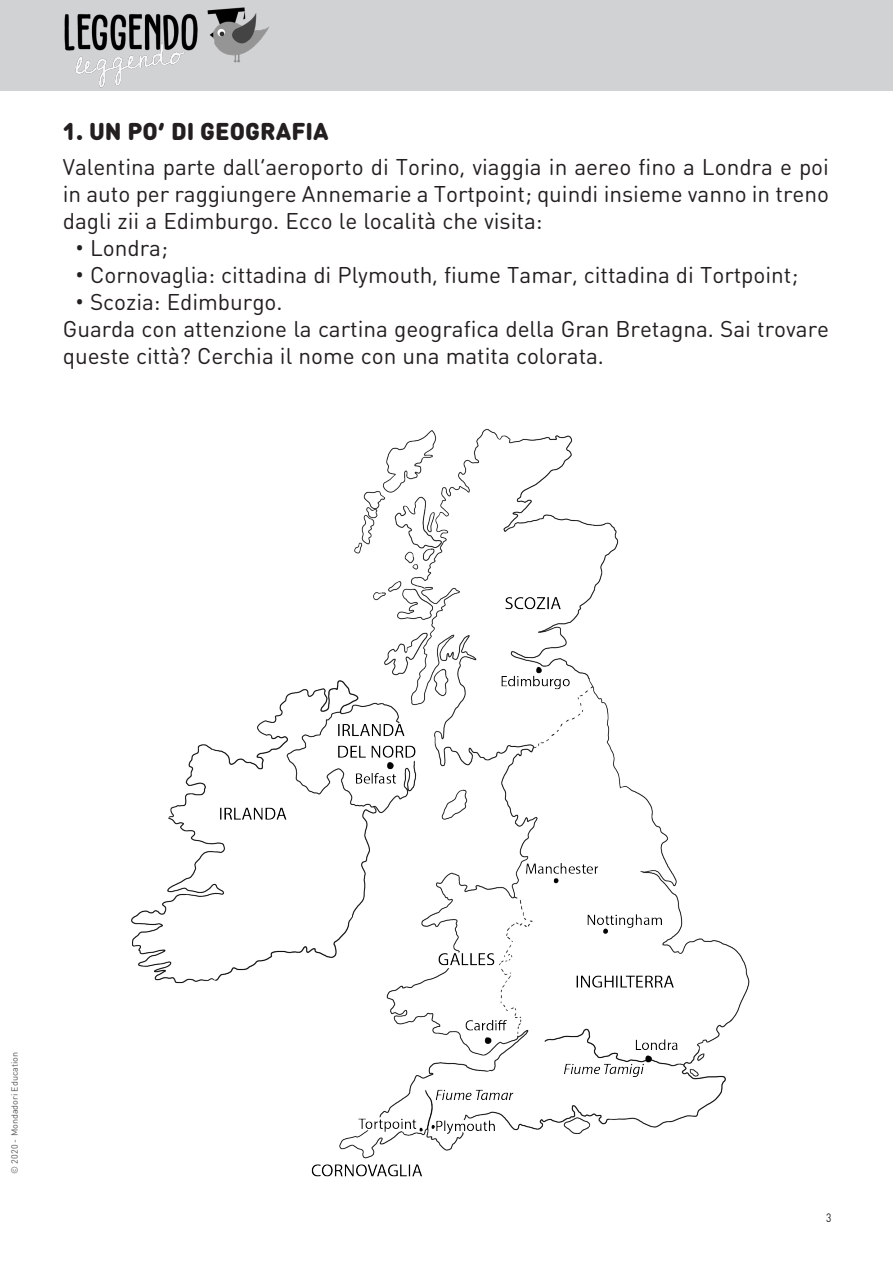
<style>
.page{position:relative;width:893px;height:1263px;background:#fff}
.page>*{position:absolute;margin:0;border:0;box-sizing:border-box;transform-origin:0 0}
.esercizi{font:900 24px "DIN Round Pro";color:#231f20}
.esercizi-2{font:22.5px/27px "DIN Round Pro";color:#231f20;text-align:justify}
.t1{font:12px "DIN Round Pro";color:#231f20;scale:.85 1}
.t2{font:9px "DIN Round Pro";color:#57585a}
.s1{font-family:"Open Sans"}
</style>
<div class="page">
<div style="left:0;top:0;width:893px;height:91px;background:#d1d2d4"></div>
<img style="left:206px;top:7px;width:64px;height:57px">
<img style="left:64px;top:12px;width:134px;height:76px">
<img style="left:131px;top:429px;width:619px;height:748px">
<p class="esercizi" style="left:63px;top:113px;width:267px">1. UN PO’ DI GEOGRAFIA</p>
<p class="esercizi-2" style="left:63px;top:153px;width:768px">Valentina parte dall’aeroporto di Torino, viaggia in aereo fino a Londra e poi in auto per raggiungere Annemarie a Tortpoint; quindi insieme vanno in treno dagli zii a Edimburgo. Ecco le località che visita:</p>
<p class="esercizi-2" style="left:76px;top:234px;width:94px"><span class="s1">•</span> Londra;</p>
<p class="esercizi-2" style="left:76px;top:261px;width:724px"><span class="s1">•</span> Cornovaglia: cittadina di Plymouth, fiume Tamar, cittadina di Tortpoint;</p>
<p class="esercizi-2" style="left:76px;top:288px;width:208px"><span class="s1">•</span> Scozia: Edimburgo.</p>
<p class="esercizi-2" style="left:63px;top:315px;width:768px">Guarda con attenzione la cartina geografica della Gran Bretagna. Sai trovare queste città? Cerchia il nome con una matita colorata.</p>
<p class="t2" style="left:8px;top:1174px;width:123px;rotate:-90deg">© 2020 - Mondadori Education</p>
<p class="t1" style="left:826px;top:1210px;width:8px">3</p>
</div>
